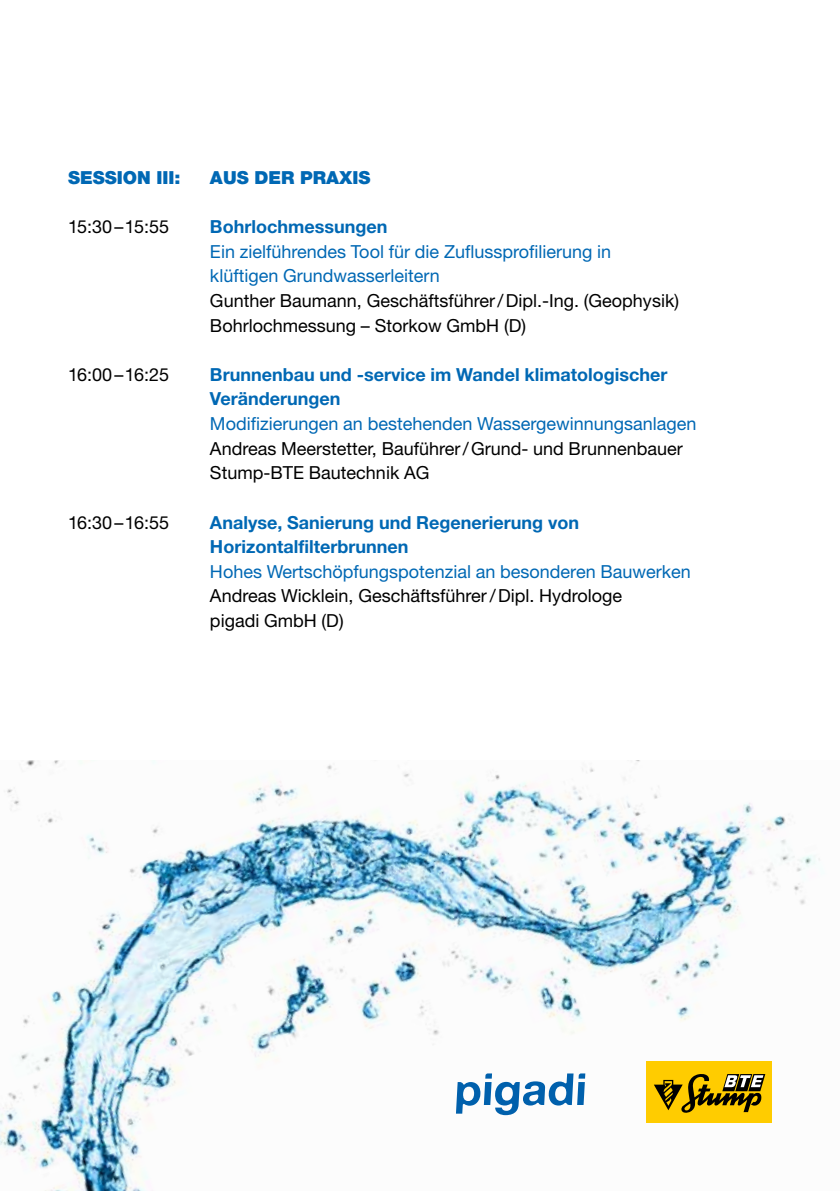
<style>
.page{position:relative;width:840px;height:1191px;background:#fff}
.page>*{position:absolute;margin:0;border:0;box-sizing:border-box;transform-origin:0 0}
.t1{font:18px/24.6px "Helvetica Neue";color:#000}
.t2{font:18px/24.6px "Helvetica Neue";color:#0068b4}
.t3{font:700 18px/24.6px "Helvetica Neue";color:#0068b4}
.t4{font:900 18px "Helvetica Neue";color:#0068b4}
</style>
<div class="page">
<img style="left:0;top:760px;width:820px;height:431px">
<div style="left:646px;top:1061px;width:125px;height:62px;background:#fc0"></div>
<svg style="left:654px;top:1074px;width:110px;height:38px"></svg>
<svg style="left:455px;top:1073px;width:130px;height:42px"></svg>
<p class="t4" style="left:68px;top:167px;width:114px">SESSION III:</p>
<p class="t4" style="left:210px;top:167px;width:162px">AUS DER PRAXIS</p>
<p class="t1" style="left:68px;top:214px;width:102px">15:30–15:55</p>
<p class="t3" style="left:210px;top:214px;width:179px">Bohrlochmessungen</p>
<p class="t2" style="left:210px;top:239px;width:402px">Ein zielführendes Tool für die Zuflussprofilierung in klüftigen Grundwasserleitern</p>
<p class="t1" style="left:210px;top:288px;width:470px">Gunther Baumann, Geschäftsführer/Dipl.-Ing. (Geophysik)<br>Bohrlochmessung – Storkow GmbH (D)</p>
<p class="t1" style="left:68px;top:362px;width:102px">16:00–16:25</p>
<p class="t3" style="left:210px;top:362px;width:458px">Brunnenbau und -service im Wandel klimatologischer<br>Veränderungen</p>
<p class="t2" style="left:210px;top:411px;width:488px">Modifizierungen an bestehenden Wassergewinnungsanlagen</p>
<p class="t1" style="left:210px;top:436px;width:474px">Andreas Meerstetter, Bauführer/Grund- und Brunnenbauer<br>Stump-BTE Bautechnik AG</p>
<p class="t1" style="left:68px;top:509px;width:102px">16:30–16:55</p>
<p class="t3" style="left:210px;top:509px;width:370px">Analyse, Sanierung und Regenerierung von<br>Horizontalfilterbrunnen</p>
<p class="t2" style="left:210px;top:559px;width:482px">Hohes Wertschöpfungspotenzial an besonderen Bauwerken</p>
<p class="t1" style="left:210px;top:583px;width:413px">Andreas Wicklein, Geschäftsführer /Dipl. Hydrologe pigadi GmbH (D)</p>
</div>
